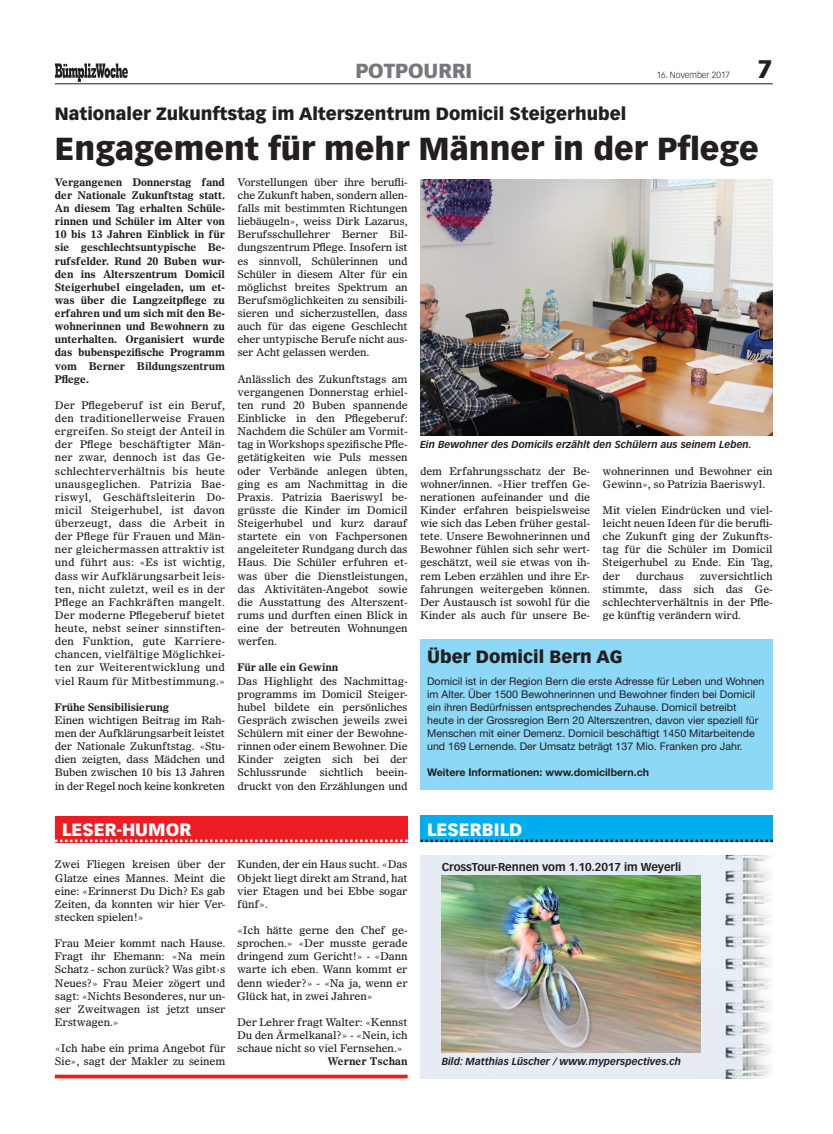
<style>
.page{position:relative;width:833px;height:1134px;background:#fff}
.page>*{position:absolute;margin:0;border:0;box-sizing:border-box;transform-origin:0 0}
.Titel_42_p{font:900 31.25px "Vectora LT Pro";color:#231f20}
.t1{font:900 25px "Vectora LT Pro";color:#231f20}
.t2{font:900 20px "Vectora LT Pro";letter-spacing:-.005em;color:#76787b}
.Vortitel_14_p{font:900 17.5px "Vectora LT Pro";color:#231f20}
.Titel_14_p_Kasten{font:900 17.5px "Vectora LT Pro";color:#231f20}
.Titel_Balken_rot_15{font:900 17.5px "Vectora LT Pro";color:#fff}
.Titel_Balken_bau_15{font:900 17.5px "Vectora LT Pro";color:#fff}
.Uesi-Syte_Legende{font:700 11.25px "Vectora LT Pro";letter-spacing:-.01em;color:#231f20}
.GS_8_5_normal{font:10.62px/13.1px "Olympian LT Std";letter-spacing:-.01em;color:#231f20;text-align:justify}
.GS_8_5_hf{font:10.62px/13.1px "Olympian LT Std";letter-spacing:-.01em;color:#231f20;text-align:justify}
.GS_8_5_normal-2{font:700 10.62px/13.1px "Olympian LT Std";letter-spacing:-.015em;color:#231f20;text-align:justify}
.GS_8_5_Kasten_linksb{font:10.62px/13.1px "Helvetica Neue LT Pro";color:#231f20}
.GS_8_5_Kasten_linksb-2{font:700 10.62px "Helvetica Neue LT Pro";color:#231f20}
.GS_8_5_hf-2{font:700 10.62px "Olympian LT Std";color:#231f20}
.Legende_8_p{font:italic 700 10px "Vectora LT Pro";color:#231f20}
.t3{font:300 8.75px "Vectora LT Pro";color:#231f20}
</style>
<div class="page">
<hr style="left:55px;top:83px;width:717px;height:1px;background:#231f20">
<svg style="left:55px;top:63px;width:73px;height:19px"></svg>
<div style="left:420px;top:639px;width:352px;height:151px;background:#8dd7f7"></div>
<img style="left:420px;top:179px;width:352px;height:256px">
<div style="left:420px;top:816px;width:352px;height:26px;background:#00aeef"></div>
<svg style="left:420px;top:840px;width:353px;height:2px"></svg>
<img style="left:420px;top:855px;width:352px;height:223px">
<img style="left:441px;top:875px;width:259px;height:177px">
<div style="left:55px;top:816px;width:352px;height:26px;background:#ee1d23"></div>
<svg style="left:55px;top:840px;width:352px;height:2px"></svg>
<hr style="left:55px;top:1075px;width:352px;height:3px;background:#ee1d23">
<h3 class="t2" style="left:355px;top:59px;width:118px">POTPOURRI</h3>
<p class="t3" style="left:656px;top:70px;width:75px">16. November 2017</p>
<p class="t1" style="left:758px;top:54px;width:16px">7</p>
<p class="Vortitel_14_p" style="left:55px;top:103px;width:573px">Nationaler Zukunftstag im Alterszentrum Domicil Steigerhubel</p>
<p class="Titel_42_p" style="left:55px;top:129px;width:705px">Engagement für mehr Männer in der Pflege</p>
<p class="GS_8_5_normal-2" style="left:55px;top:175px;width:172px">Vergangenen Donnerstag fand der Nationale Zukunftstag statt.<br>An diesem Tag erhalten Schüle&shy;rinnen und Schüler im Alter von 10 bis 13 Jahren Einblick in für sie geschlechtsuntypische Be&shy;rufsfelder. Rund 20 Buben wur&shy;den ins Alterszentrum Domicil Steigerhubel eingeladen, um et&shy;was über die Langzeitpflege zu erfahren und um sich mit den Be&shy;wohnerinnen und Bewohnern zu unterhalten. Organisiert wurde das bubenspezifische Programm vom Berner Bildungszentrum Pflege.</p>
<p class="GS_8_5_normal" style="left:55px;top:398px;width:172px">Der Pflegeberuf ist ein Beruf, den traditionellerweise Frauen ergreifen. So steigt der Anteil in der Pflege beschäftigter Män&shy;ner zwar, dennoch ist das Ge&shy;schlechterverhältnis bis heute unausgeglichen. Patrizia Bae&shy;riswyl, Geschäftsleiterin Do&shy;micil Steigerhubel, ist davon überzeugt, dass die Arbeit in der Pflege für Frauen und Män&shy;ner gleichermassen attraktiv ist und führt aus: «Es ist wichtig, dass wir Aufklärungsarbeit leis&shy;ten, nicht zuletzt, weil es in der Pflege an Fachkräften mangelt.<br>Der moderne Pflegeberuf bietet heute, nebst seiner sinnstiften&shy;den Funktion, gute Karriere&shy;chancen, vielfältige Möglichkei&shy;ten zur Weiterentwicklung und viel Raum für Mitbestimmung.»</p>
<p class="GS_8_5_normal-2" style="left:55px;top:700px;width:116px">Frühe Sensibilisierung</p>
<p class="GS_8_5_normal" style="left:55px;top:713px;width:172px">Einen wichtigen Beitrag im Rah&shy;men der Aufklärungsarbeit leistet der Nationale Zukunftstag. «Stu&shy;dien zeigten, dass Mädchen und Buben zwischen 10 bis 13 Jahren in der Regel noch keine konkreten</p>
<p class="GS_8_5_normal" style="left:237px;top:175px;width:172px">Vorstellungen über ihre berufli&shy;che Zukunft haben, sondern allen&shy;falls mit bestimmten Richtungen liebäugeln», weiss Dirk Lazarus, Berufsschullehrer Berner Bil&shy;dungszentrum Pflege. Insofern ist es sinnvoll, Schülerinnen und Schüler in diesem Alter für ein möglichst breites Spektrum an Berufsmöglichkeiten zu sensibili&shy;sieren und sicherzustellen, dass auch für das eigene Geschlecht eher untypische Berufe nicht aus&shy;ser Acht gelassen werden.</p>
<p class="GS_8_5_normal" style="left:237px;top:372px;width:172px">Anlässlich des Zukunftstags am vergangenen Donnerstag erhiel&shy;ten rund 20 Buben spannende Einblicke in den Pflegeberuf:<br>Nachdem die Schüler am Vormit&shy;tag in Workshops spezifische Pfle&shy;getätigkeiten wie Puls messen oder Verbände anlegen übten, ging es am Nachmittag in die Praxis. Patrizia Baeriswyl be&shy;grüsste die Kinder im Domicil Steigerhubel und kurz darauf startete ein von Fachpersonen angeleiteter Rundgang durch das Haus. Die Schüler erfuhren et&shy;was über die Dienstleistungen, das Aktivitäten-Angebot sowie die Ausstattung des Alterszent&shy;rums und durften einen Blick in eine der betreuten Wohnungen werfen.</p>
<p class="GS_8_5_normal-2" style="left:237px;top:661px;width:102px">Für alle ein Gewinn</p>
<p class="GS_8_5_normal" style="left:237px;top:674px;width:172px">Das Highlight des Nachmittag&shy;programms im Domicil Steiger&shy;hubel bildete ein persönliches Gespräch zwischen jeweils zwei Schülern mit einer der Bewohne&shy;rinnen oder einem Bewohner. Die Kinder zeigten sich bei der Schlussrunde sichtlich beein&shy;druckt von den Erzählungen und</p>
<p class="Legende_8_p" style="left:420px;top:439px;width:333px">Ein Bewohner des Domicils erzählt den Schülern aus seinem Leben.</p>
<p class="GS_8_5_normal" style="left:420px;top:464px;width:172px">dem Erfahrungsschatz der Be&shy;wohner/innen. «Hier treffen Ge&shy;nerationen aufeinander und die Kinder erfahren beispielsweise wie sich das Leben früher gestal&shy;tete. Unsere Bewohnerinnen und Bewohner fühlen sich sehr wert&shy;geschätzt, weil sie etwas von ih&shy;rem Leben erzählen und ihre Er&shy;fahrungen weitergeben können.<br>Der Austausch ist sowohl für die Kinder als auch für unsere Be-</p>
<p class="GS_8_5_normal" style="left:602px;top:464px;width:172px">wohnerinnen und Bewohner ein<br>Gewinn», so Patrizia Baeriswyl.</p>
<p class="GS_8_5_normal" style="left:602px;top:503px;width:172px">Mit vielen Eindrücken und viel&shy;leicht neuen Ideen für die berufli&shy;che Zukunft ging der Zukunfts&shy;tag für die Schüler im Domicil Steigerhubel zu Ende. Ein Tag, der</p>
<p class="GS_8_5_normal" style="left:602px;top:569px;width:172px;text-indent:97px">zuversichtlich stimmte, dass sich das Ge&shy;schlechterverhältnis in der Pfle&shy;ge künftig verändern wird.</p>
<p class="Titel_14_p_Kasten" style="left:427px;top:646px;width:197px">Über Domicil Bern AG</p>
<p class="GS_8_5_Kasten_linksb" style="left:427px;top:674px;width:339px">Domicil ist in der Region Bern die erste Adresse für Leben und Wohnen im Alter. Über 1500 Bewohnerinnen und Bewohner finden bei Domicil ein ihren Bedürfnissen entsprechendes Zuhause. Domicil betreibt heute in der Grossregion Bern 20 Alterszentren, davon vier speziell für Menschen mit einer Demenz. Domicil beschäftigt 1450 Mitarbeitende und 169 Lernende. Der Umsatz beträgt 137 Mio. Franken pro Jahr.</p>
<p class="GS_8_5_Kasten_linksb-2" style="left:427px;top:766px;width:224px">Weitere Informationen: www.domicilbern.ch</p>
<p class="GS_8_5_normal" style="left:636px;top:569px;width:49px">durchaus</p>
<p class="Titel_Balken_rot_15" style="left:62px;top:819px;width:131px">LESER-HUMOR</p>
<p class="GS_8_5_hf" style="left:55px;top:858px;width:172px">Zwei Fliegen kreisen über der Glatze eines Mannes. Meint die eine: «Erinnerst Du Dich? Es gab Zeiten, da konnten wir hier Ver&shy;stecken spielen!»</p>
<p class="GS_8_5_hf" style="left:55px;top:936px;width:172px">Frau Meier kommt nach Hause.<br>Fragt ihr Ehemann: «Na mein Schatz - schon zurück? Was gibt›s Neues?» Frau Meier zögert und sagt: «Nichts Besonderes, nur un&shy;ser Zweitwagen ist jetzt unser Erstwagen.»</p>
<p class="GS_8_5_hf" style="left:55px;top:1041px;width:172px">«Ich habe ein prima Angebot für<br>Sie», sagt der Makler zu seinem</p>
<p class="GS_8_5_hf" style="left:237px;top:858px;width:172px">Kunden, der ein Haus sucht. «Das Objekt liegt direkt am Strand, hat vier Etagen und bei Ebbe sogar fünf».</p>
<p class="GS_8_5_hf" style="left:237px;top:923px;width:172px">«Ich hätte gerne den Chef ge&shy;sprochen.» «Der musste gerade dringend zum Gericht!» - «Dann warte ich eben. Wann kommt er denn wieder?» - «Na ja, wenn er Glück hat, in zwei Jahren»</p>
<p class="GS_8_5_hf" style="left:237px;top:1015px;width:172px">Der Lehrer fragt Walter: «Kennst Du den Ärmelkanal?» - «Nein, ich schaue nicht so viel Fernsehen.»</p>
<p class="GS_8_5_hf-2" style="left:328px;top:1055px;width:81px">Werner Tschan</p>
<p class="Titel_Balken_bau_15" style="left:427px;top:819px;width:97px">LESERBILD</p>
<p class="Uesi-Syte_Legende" style="left:441px;top:860px;width:241px">CrossTour-Rennen vom 1.10.2017 im Weyerli</p>
<p class="Legende_8_p" style="left:441px;top:1056px;width:241px">Bild: Matthias Lüscher / www.myperspectives.ch</p>
</div>
